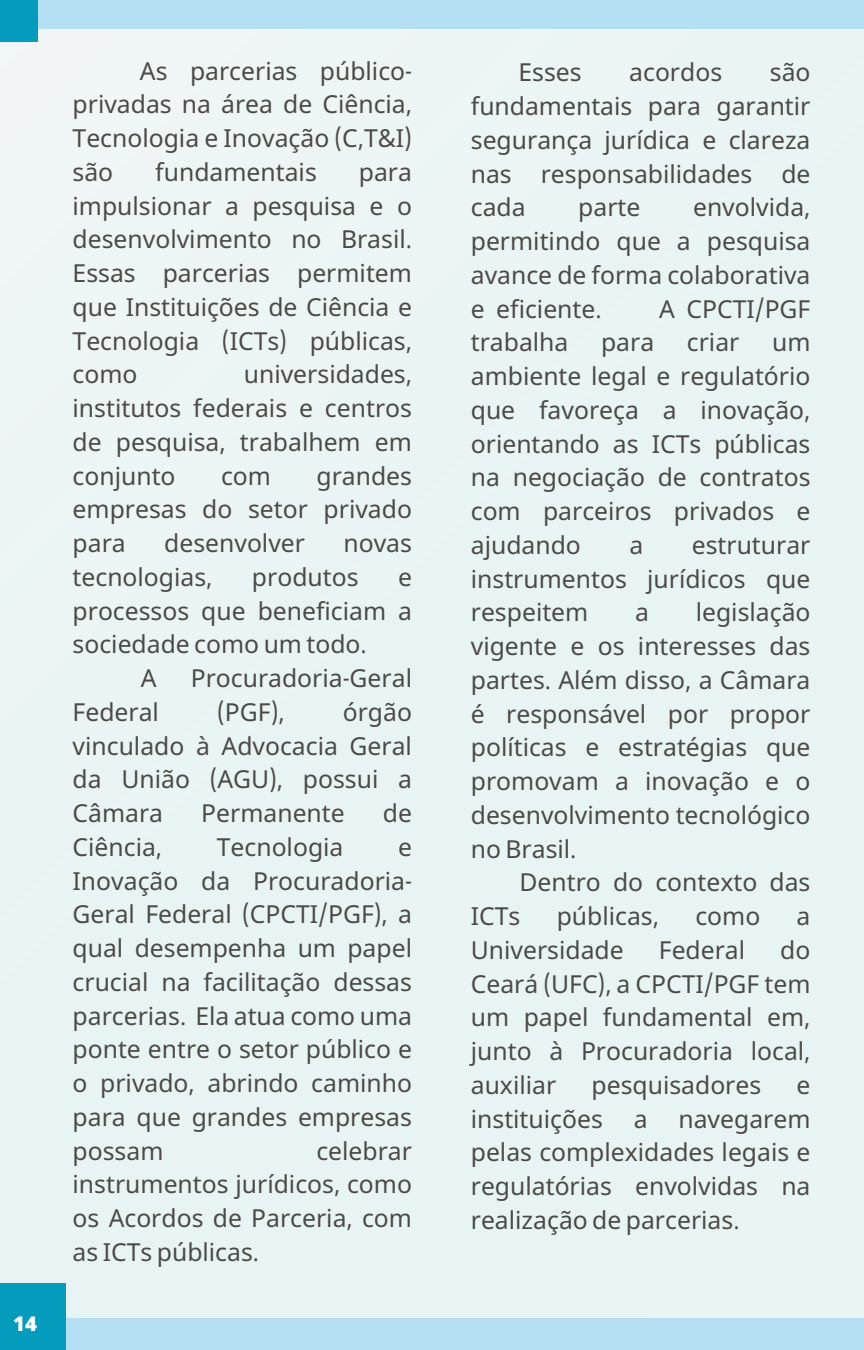
<style>
.page{position:relative;width:864px;height:1350px;background:#e8f4f4}
.page>*{position:absolute;margin:0;border:0;box-sizing:border-box;transform-origin:0 0}
.t1{font:24.75px/33.8px "Noto Sans";color:#4c4a47;text-align:justify}
.t2{font:extra-condensed 24.75px "Noto Sans Devanagari";color:#4c4a47}
.t3{font:800 20.25px "Open Sans";color:#fff}
.s1{font-family:"Noto Sans Devanagari";font-stretch:extra-condensed}
.s2{font-family:"Noto Sans";font-stretch:normal}
</style>
<div class="page">
<div style="left:63px;top:1319px;width:801px;height:31px;background:#b5dff2"></div>
<div style="left:0;top:0;width:38px;height:42px;background:#039cbd"></div>
<div style="left:38px;top:0;width:826px;height:28px;background:#b5dff2"></div>
<div style="left:0;top:1284px;width:65px;height:66px;background:#039cbd"></div>
<p class="t3" style="left:13px;top:1309px;width:25px">14</p>
<h1 class="t1" style="left:73px;top:53px;width:341px;text-indent:67px">As parcerias público&shy;privadas na área de Ciência<span class="s1">, </span>Tecnologia e Inovação <span class="s1">(</span>C<span class="s1">,</span>T&amp;I<span class="s1">) </span>são</h1>
<h1 class="t1" style="left:155px;top:154px;width:163px">fundamentais</h1>
<h1 class="t1" style="left:73px;top:154px;width:341px;text-indent:286px">para impulsionar a pesquisa e o desenvolvimento no Brasil<span class="s1">.<br></span>Essas parcerias permitem que Instituições de Ciência e Tecnologia <span class="s1">(</span>ICTs<span class="s1">)</span> públicas<span class="s1">, </span>como</h1>
<h1 class="t1" style="left:73px;top:357px;width:341px;text-indent:171px">universidades<span class="s1">, </span>institutos federais e centros de pesquisa<span class="s1">,</span> trabalhem em conjunto</h1>
<h1 class="t1" style="left:73px;top:458px;width:341px;text-indent:244px">grandes empresas do setor privado para</h1>
<h1 class="t1" style="left:221px;top:458px;width:51px">com</h1>
<h1 class="t1" style="left:164px;top:526px;width:142px">desenvolver</h1>
<h1 class="t1" style="left:344px;top:526px;width:70px">novas</h1>
<h1 class="t1" style="left:73px;top:559px;width:141px">tecnologias<span class="s1">,</span></h1>
<h1 class="t1" style="left:252px;top:559px;width:108px">produtos</h1>
<h1 class="t1" style="left:398px;top:559px;width:15px">e</h1>
<h1 class="t1" style="left:73px;top:593px;width:341px">processos que beneficiam a</h1>
<h1 class="t1" style="left:73px;top:627px;width:296px">sociedade como um todo<span class="s1">.</span></h1>
<h1 class="t1" style="left:141px;top:661px;width:17px">A</h1>
<h1 class="t1" style="left:191px;top:661px;width:223px">Procuradoria<span class="s1">-</span>Geral</h1>
<h1 class="t1" style="left:73px;top:694px;width:88px">Federal</h1>
<h1 class="t2" style="left:217px;top:699px;width:69px">(<span class="s2">PGF</span>),</h1>
<h1 class="t1" style="left:73px;top:694px;width:341px;text-indent:270px">órgão vinculado à Advocacia Geral da União <span class="s1">(</span>AGU<span class="s1">),</span> possui a Câmara</h1>
<h1 class="t1" style="left:201px;top:796px;width:145px">Permanente</h1>
<h1 class="t1" style="left:383px;top:796px;width:31px">de</h1>
<h1 class="t1" style="left:73px;top:829px;width:91px">Ciência<span class="s1">,</span></h1>
<h1 class="t1" style="left:217px;top:829px;width:128px">Tecnologia</h1>
<h1 class="t1" style="left:73px;top:829px;width:341px;text-indent:325px">e Inovação da Procuradoria<span class="s1">-</span>Geral Federal <span class="s1">(</span>CPCTI<span class="s1">/</span>PGF<span class="s1">),</span> a qual desempenha um papel crucial na facilitação dessas parcerias<span class="s1">.</span> Ela atua como uma ponte entre o setor público e o privado<span class="s1">,</span> abrindo caminho para que grandes empresas possam</h1>
<h1 class="t1" style="left:73px;top:1133px;width:341px;text-indent:244px">celebrar instrumentos jurídicos<span class="s1">,</span> como os Acordos de Parceria<span class="s1">,</span> com as ICTs públicas<span class="s1">.</span></h1>
<p class="t1" style="left:518px;top:55px;width:65px">Esses</p>
<p class="t1" style="left:629px;top:55px;width:94px">acordos</p>
<p class="t1" style="left:471px;top:55px;width:341px;text-indent:299px">são fundamentais para garantir segurança jurídica e clareza nas responsabilidades de cada</p>
<p class="t1" style="left:471px;top:190px;width:341px;text-indent:222px">envolvida<span class="s1">, </span>permitindo que a pesquisa avance de forma colaborativa e eficiente<span class="s1">.</span></p>
<p class="t1" style="left:578px;top:190px;width:64px">parte</p>
<p class="t1" style="left:659px;top:291px;width:153px">A CPCTI<span class="s1">/</span>PGF</p>
<p class="t1" style="left:471px;top:325px;width:99px">trabalha</p>
<p class="t1" style="left:601px;top:325px;width:55px">para</p>
<p class="t1" style="left:687px;top:325px;width:54px">criar</p>
<p class="t1" style="left:471px;top:325px;width:341px;text-indent:301px">um ambiente legal e regulatório que favoreça a inovação<span class="s1">, </span>orientando as ICTs públicas na negociação de contratos com parceiros privados e ajudando</p>
<p class="t1" style="left:471px;top:527px;width:341px;text-indent:221px">estruturar instrumentos jurídicos que respeitem</p>
<p class="t1" style="left:629px;top:527px;width:15px">a</p>
<p class="t1" style="left:635px;top:595px;width:15px">a</p>
<p class="t1" style="left:696px;top:595px;width:116px">legislação</p>
<p class="t1" style="left:471px;top:629px;width:341px">vigente e os interesses das</p>
<p class="t1" style="left:471px;top:662px;width:341px">partes<span class="s1">.</span> Além disso<span class="s1">,</span> a Câmara</p>
<p class="t1" style="left:471px;top:696px;width:341px">é responsável por propor</p>
<p class="t1" style="left:471px;top:730px;width:341px">políticas e estratégias que</p>
<p class="t1" style="left:471px;top:764px;width:341px">promovam a inovação e o</p>
<p class="t1" style="left:471px;top:797px;width:341px">desenvolvimento tecnológico</p>
<p class="t1" style="left:471px;top:831px;width:107px">no Brasil<span class="s1">.</span></p>
<p class="t1" style="left:520px;top:865px;width:292px">Dentro do contexto das</p>
<p class="t1" style="left:471px;top:899px;width:51px">ICTs</p>
<p class="t1" style="left:557px;top:899px;width:104px">públicas<span class="s1">,</span></p>
<p class="t1" style="left:695px;top:899px;width:66px">como</p>
<p class="t1" style="left:797px;top:899px;width:15px">a</p>
<p class="t1" style="left:471px;top:932px;width:154px">Universidade</p>
<p class="t1" style="left:659px;top:932px;width:88px">Federal</p>
<p class="t1" style="left:471px;top:932px;width:341px;text-indent:309px">do Ceará <span class="s1">(</span>UFC<span class="s1">),</span> a CPCTI<span class="s1">/</span>PGF tem um papel fundamental em<span class="s1">, </span>junto à Procuradoria local<span class="s1">, </span>auxiliar</p>
<p class="t1" style="left:592px;top:1067px;width:171px">pesquisadores</p>
<p class="t1" style="left:471px;top:1067px;width:341px;text-indent:326px">e instituições a navegarem pelas complexidades legais e regulatórias envolvidas</p>
<p class="t1" style="left:781px;top:1169px;width:31px">na</p>
<p class="t1" style="left:471px;top:1202px;width:270px">realização de parcerias<span class="s1">.</span></p>
</div>
